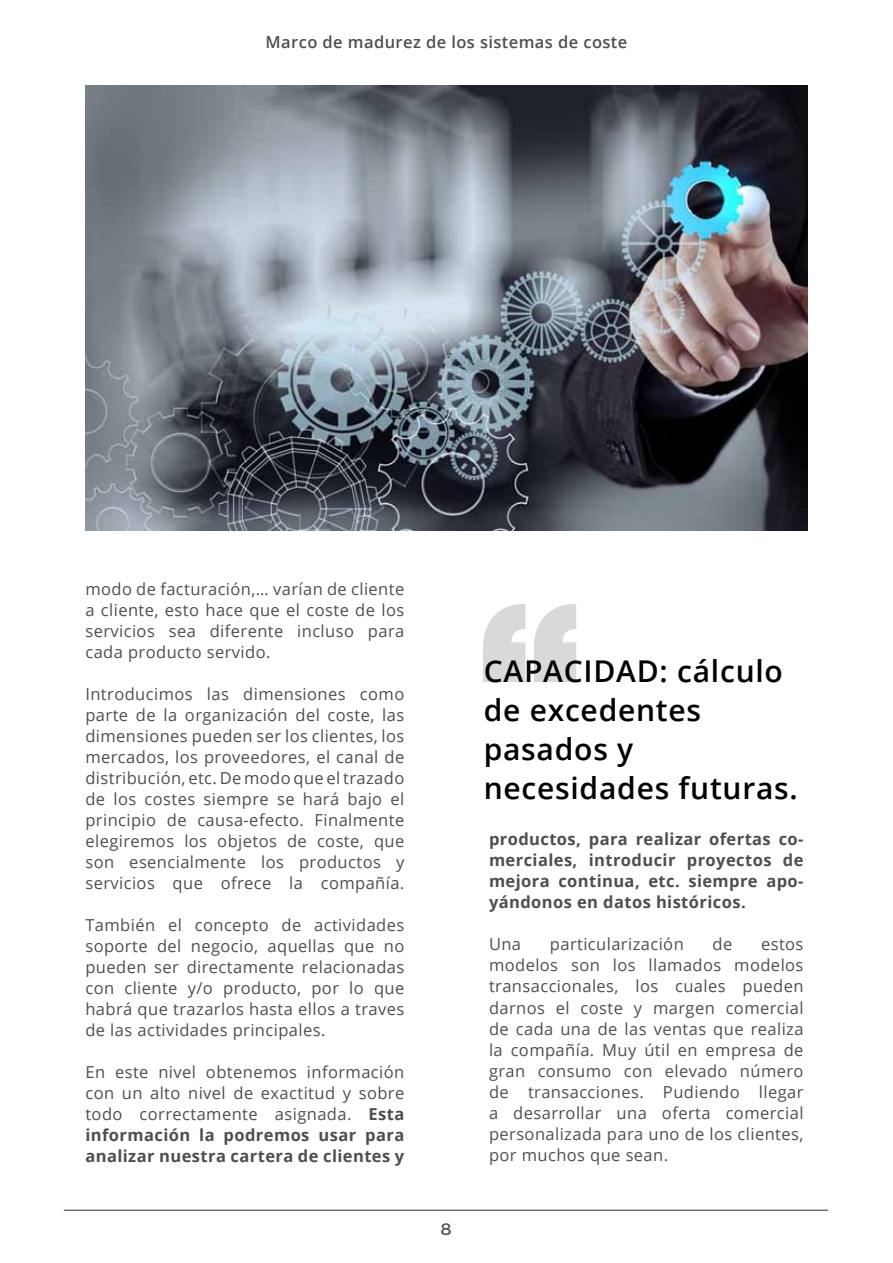
<style>
.page{position:relative;width:893px;height:1263px;background:#fff}
.page>*{position:absolute;margin:0;border:0;box-sizing:border-box;transform-origin:0 0}
.t1{font:600 30px/39px "Open Sans";letter-spacing:.025em;color:#000}
.t2{font:16.5px/21px "Open Sans";letter-spacing:.025em;color:#4c4f51;text-align:justify}
.t3{font:700 16.5px/21px "Open Sans";letter-spacing:.025em;color:#4c4f51;text-align:justify}
.t4{font:600 16.5px "Open Sans";letter-spacing:.025em;color:#4c4f51}
.t5{font:16.5px "Montserrat";color:#4c4f51;scale:1.1 1}
.s1{font-weight:700}
</style>
<div class="page">
<img style="left:85px;top:85px;width:723px;height:445px">
<svg style="left:483px;top:604px;width:93px;height:78px"></svg>
<hr style="left:64px;top:1210px;width:764px;height:1px;background:#263346">
<p class="t4" style="left:266px;top:30px;width:363px">Marco de madurez de los sistemas de coste</p>
<p class="t2" style="left:85px;top:578px;width:320px">modo de facturación,… varían de cliente a cliente, esto hace que el coste de los servicios sea diferente incluso para cada producto servido.</p>
<p class="t2" style="left:85px;top:683px;width:320px">Introducimos las dimensiones como parte de la organización del coste, las dimensiones pueden ser los clientes, los mercados, los proveedores, el canal de distribución, etc. De modo que el trazado de los costes siempre se hará bajo el principio de causa-efecto. Finalmente elegiremos los objetos de coste, que son esencialmente los productos y servicios que ofrece la compañía.</p>
<p class="t2" style="left:85px;top:914px;width:320px">También el concepto de actividades soporte del negocio, aquellas que no pueden ser directamente relacionadas con cliente y/o producto, por lo que habrá que trazarlos hasta ellos a traves de las actividades principales.</p>
<p class="t2" style="left:85px;top:1061px;width:320px">En este nivel obtenemos información con un alto nivel de exactitud y sobre todo correctamente asignada. <span class="s1">Esta información la podremos usar para analizar nuestra cartera de clientes y</span></p>
<p class="t5" style="left:440px;top:1219px;width:12px">8</p>
<h1 class="t1" style="left:484px;top:651px;width:316px">CAPACIDAD: cálculo de excedentes pasados y necesidades futuras.</h1>
<p class="t3" style="left:489px;top:828px;width:316px">productos, para realizar ofertas co&shy;merciales, introducir proyectos de mejora continua, etc. siempre apo&shy;yándonos en datos históricos.</p>
<p class="t2" style="left:489px;top:933px;width:34px">Una</p>
<p class="t2" style="left:550px;top:933px;width:135px">particularización</p>
<p class="t2" style="left:712px;top:933px;width:21px">de</p>
<p class="t2" style="left:489px;top:933px;width:316px;text-indent:272px">estos modelos son los llamados modelos transaccionales, los cuales pueden darnos el coste y margen comercial de cada una de las ventas que realiza la compañía. Muy útil en empresa de gran consumo con elevado número de transacciones. Pudiendo llegar a desarrollar una oferta comercial personalizada para uno de los clientes, por muchos que sean.</p>
</div>
